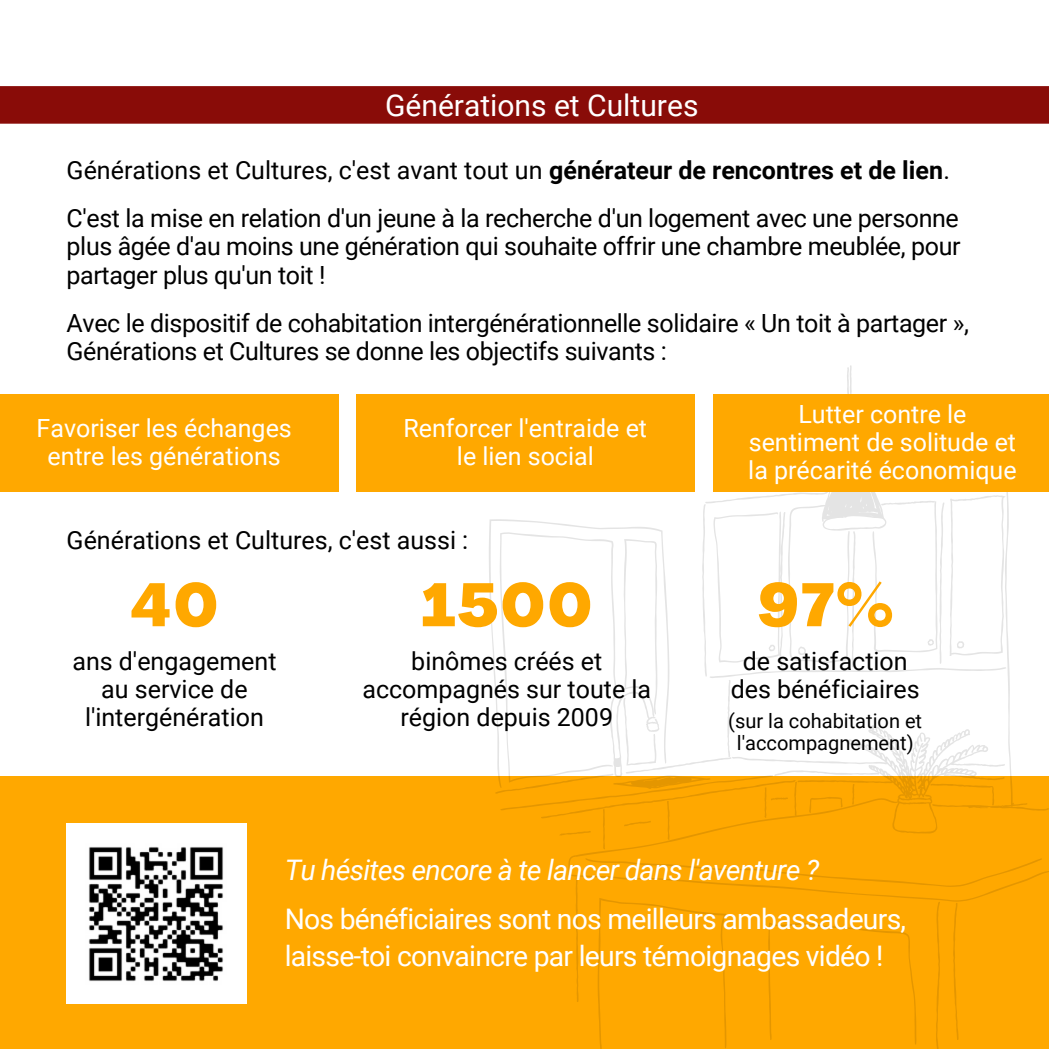
<style>
.page{position:relative;width:1049px;height:1049px;background:#fff}
.page>*{position:absolute;margin:0;border:0;box-sizing:border-box;transform-origin:0 0}
.t1{font:800 60px "Agrandir";letter-spacing:.035em;color:#ffa800}
.t2{font:30px "Roboto";color:#fff}
.t3{font:28.25px "Roboto";letter-spacing:-.025em;color:#fff}
.t4{font:italic 28.25px "Roboto";letter-spacing:-.025em;color:#fff}
.t5{font:25px/28.2px "Roboto";color:#000;text-align:center}
.t6{font:25px/28.2px "Roboto";color:#fff;text-align:center}
.t7{font:20px/21.8px "Roboto";color:#000;text-align:center}
.s1{font-weight:700}
</style>
<div class="page">
<div style="left:0;top:775px;width:1048px;height:273px;background:#ffa800"></div>
<svg style="left:488px;top:365px;width:560px;height:683px"></svg>
<div style="left:0;top:393px;width:338px;height:98px;background:#ffa800"></div>
<div style="left:712px;top:393px;width:336px;height:98px;background:#ffa800"></div>
<div style="left:356px;top:393px;width:338px;height:98px;background:#ffa800"></div>
<div style="left:0;top:86px;width:1048px;height:38px;background:#890c08"></div>
<div style="left:67px;top:823px;width:180px;height:180px;background:#fff"></div>
<img style="left:89px;top:847px;width:134px;height:134px">
<p class="t2" style="left:385px;top:88px;width:315px">Générations et Cultures</p>
<p class="t5" style="left:67px;top:156px;width:884px">Générations et Cultures, c'est avant tout un <span class="s1">générateur de rencontres et de lien</span>.</p>
<p class="t5" style="left:67px;top:204px;width:895px;text-align:justify">C'est la mise en relation d'un jeune à la recherche d'un logement avec une personne plus âgée d'au moins une génération qui souhaite offrir une chambre meublée, pour partager plus qu'un toit !</p>
<p class="t5" style="left:67px;top:309px;width:903px;text-align:left">Avec le dispositif de cohabitation intergénérationnelle solidaire « Un toit à partager »,<br>Générations et Cultures se donne les objectifs suivants :</p>
<p class="t6" style="left:37px;top:414px;width:257px">Favoriser les échanges entre les générations</p>
<p class="t6" style="left:403px;top:414px;width:245px">Renforcer l'entraide et le lien social</p>
<p class="t5" style="left:67px;top:526px;width:403px">Générations et Cultures, c'est aussi :</p>
<p class="t1" style="left:131px;top:581px;width:89px">40</p>
<p class="t5" style="left:72px;top:647px;width:205px">ans d'engagement au service de l'intergénération</p>
<p class="t1" style="left:421px;top:581px;width:172px">1500</p>
<p class="t5" style="left:362px;top:647px;width:290px">binômes créés et accompagnés sur toute la région depuis 2009</p>
<p class="t6" style="left:748px;top:400px;width:270px">Lutter contre le sentiment de solitude et la précarité économique</p>
<p class="t1" style="left:757px;top:581px;width:137px">97%</p>
<p class="t5" style="left:730px;top:647px;width:190px">de satisfaction des bénéficiaires</p>
<p class="t7" style="left:728px;top:710px;width:195px">(sur la cohabitation et l'accompagnement)</p>
<p class="t4" style="left:284px;top:853px;width:536px">Tu hésites encore à te lancer dans l'aventure ?</p>
<p class="t3" style="left:284px;top:902px;width:622px">Nos bénéficiaires sont nos meilleurs ambassadeurs,</p>
<p class="t3" style="left:284px;top:939px;width:600px">laisse-toi convaincre par leurs témoignages vidéo !</p>
</div>
